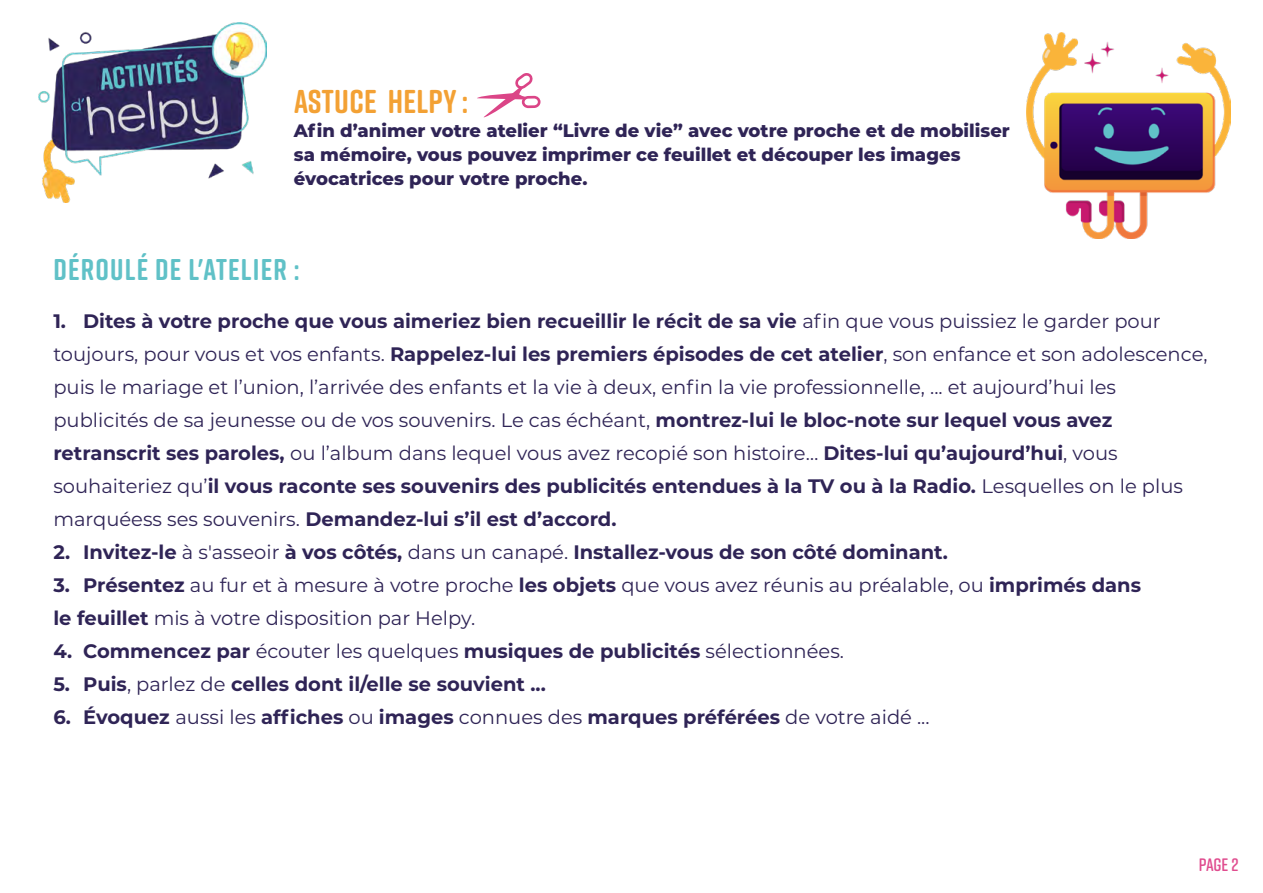
<style>
.page{position:relative;width:1263px;height:893px;background:#fff}
.page>*{position:absolute;margin:0;border:0;box-sizing:border-box;transform-origin:0 0}
.t1{font:700 33px "Rift Soft";letter-spacing:.01em;color:#f3a134}
.t2{font:700 30px "Rift Soft";letter-spacing:.04em;color:#60c1c7}
.t3{font:19.5px/33px "Montserrat";color:#2f2456}
.t4{font:700 19.5px "Montserrat";color:#2f2456}
.t5{font:800 18px/24px "Montserrat";color:#2f2456}
.t6{font:600 18px "Rift Soft";color:#e04d8f}
.s1{font-weight:700}
.s2{font-weight:400}
</style>
<div class="page">
<svg style="left:477px;top:73px;width:63px;height:45px"></svg>
<img style="left:38px;top:22px;width:228px;height:180px">
<img style="left:1027px;top:32px;width:204px;height:206px">
<h1 class="t1" style="left:294px;top:78px;width:176px">ASTUCE HELPY :</h1>
<p class="t5" style="left:294px;top:117px;width:717px">Afin d’animer votre atelier “Livre de vie” avec votre proche et de mobiliser sa mémoire, vous pouvez imprimer ce feuillet et découper les images évocatrices pour votre proche.</p>
<h2 class="t2" style="left:53px;top:248px;width:248px">DÉROULÉ DE L'ATELIER :</h2>
<p class="t3" style="left:53px;top:304px;width:1156px"><span class="s1">1. Dites à votre proche que vous aimeriez bien recueillir le récit de sa vie</span> afin que vous puissiez le garder pour toujours, pour vous et vos enfants. <span class="s1">Rappelez-lui les premiers épisodes de cet atelier</span>, son enfance et son adolescence, puis le mariage et l’union, l’arrivée des enfants et la vie à deux, enfin la vie professionnelle, ... et aujourd’hui les publicités de sa jeunesse ou de vos souvenirs. Le cas échéant, <span class="s1">montrez-lui le bloc-note sur lequel vous avez retranscrit ses paroles,</span> ou l’album dans lequel vous avez recopié son histoire… <span class="s1">Dites-lui qu’aujourd’hui</span>, vous souhaiteriez qu’<span class="s1">il vous raconte ses souvenirs des publicités entendues à la TV ou à la Radio.</span> Lesquelles on le plus marquéess ses souvenirs. <span class="s1">Demandez-lui s’il est d’accord.</span></p>
<p class="t4" style="left:53px;top:538px;width:896px">2. Invitez-le <span class="s2">à s'asseoir</span> à vos côtés, <span class="s2">dans un canapé.</span> Installez-vous de son côté dominant.</p>
<p class="t3" style="left:53px;top:568px;width:1089px"><span class="s1">3. Présentez</span> au fur et à mesure à votre proche <span class="s1">les objets</span> que vous avez réunis au préalable, ou <span class="s1">imprimés dans le feuillet</span> mis à votre disposition par Helpy.</p>
<p class="t4" style="left:53px;top:637px;width:792px">4. Commencez par <span class="s2">écouter les quelques</span> musiques de publicités <span class="s2">sélectionnées.</span></p>
<p class="t4" style="left:53px;top:670px;width:494px">5. Puis<span class="s2">, parlez de</span> celles dont il/elle se souvient ...</p>
<p class="t4" style="left:53px;top:703px;width:878px">6. Évoquez <span class="s2">aussi les</span> affiches <span class="s2">ou</span> images <span class="s2">connues des</span> marques préférées <span class="s2">de votre aidé ...</span></p>
<p class="t6" style="left:1199px;top:852px;width:41px">Page 2</p>
</div>
